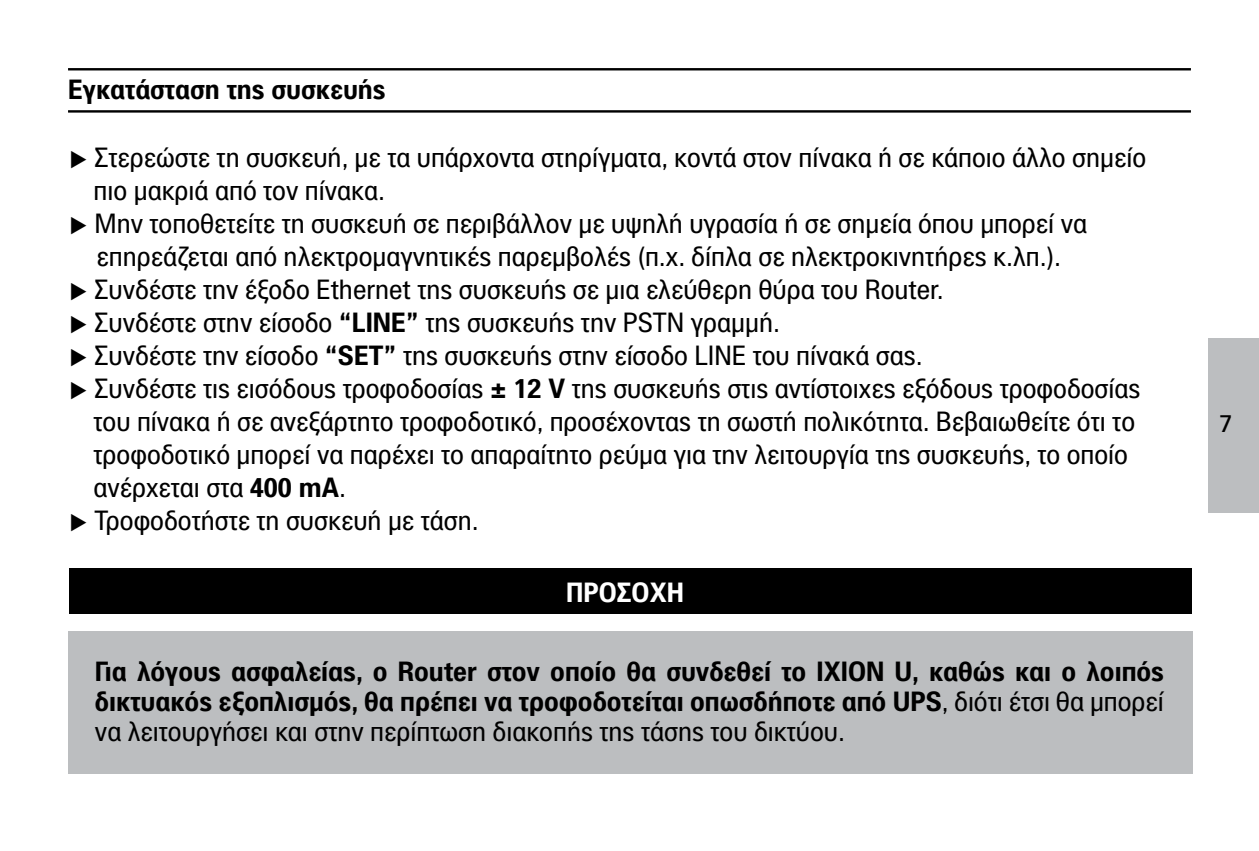
<style>
.page{position:relative;width:1259px;height:851px;background:#fff}
.page>*{position:absolute;margin:0;border:0;box-sizing:border-box;transform-origin:0 0}
.t1{font:27px/33px "PF Paperback";color:#000}
.t2{font:700 27px/30px "PF Paperback";color:#000;text-align:justify}
.t3{font:700 27px "PF Paperback";color:#fff}
.t4{font:24px "PF Catalog";color:#000}
.s1{font-weight:700}
.s2{font-weight:400}
</style>
<div class="page">
<div style="left:1208px;top:338px;width:51px;height:174px;background:#bcbec0"></div>
<div style="left:68px;top:631px;width:1124px;height:143px;background:#bcbec0"></div>
<hr style="left:68px;top:110px;width:1123px;height:3px;background:#000">
<hr style="left:68px;top:68px;width:1123px;height:2px;background:#000">
<div style="left:70px;top:568px;width:1122px;height:45px;background:#000"></div>
<p class="t2" style="left:68px;top:74px;width:319px">Εγκατάσταση της συσκευής</p>
<p class="t1" style="left:94px;top:140px;width:1054px;text-indent:-24px">◆ Στερεώστε τη συσκευή, με τα υπάρχοντα στηρίγματα, κοντά στον πίνακα ή σε κάποιο άλλο σημείο πιο μακριά από τον πίνακα.</p>
<p class="t1" style="left:70px;top:206px;width:1019px;text-align:center">◆ Μην τοποθετείτε τη συσκευή σε περιβάλλον με υψηλή υγρασία ή σε σημεία όπου μπορεί να επηρεάζεται από ηλεκτρομαγνητικές παρεμβολές (π.χ. δίπλα σε ηλεκτροκινητήρες κ.λπ.).</p>
<p class="t1" style="left:70px;top:272px;width:876px">◆ Συνδέστε την έξοδο Ethernet της συσκευής σε μια ελεύθερη θύρα του Router.</p>
<p class="t1" style="left:70px;top:305px;width:712px">◆ Συνδέστε στην είσοδο <span class="s1">“LINE”</span> της συσκευής την PSTN γραμμή.</p>
<p class="t1" style="left:70px;top:338px;width:855px">◆ Συνδέστε την είσοδο <span class="s1">“SET”</span> της συσκευής στην είσοδο LINE του πίνακά σας.</p>
<p class="t1" style="left:94px;top:371px;width:1048px;text-indent:-24px">◆ Συνδέστε τις εισόδους τροφοδοσίας <span class="s1">± 12 V</span> της συσκευής στις αντίστοιχες εξόδους τροφοδοσίας του πίνακα ή σε ανεξάρτητο τροφοδοτικό, προσέχοντας τη σωστή πολικότητα. Βεβαιωθείτε ότι το τροφοδοτικό μπορεί να παρέχει το απαραίτητο ρεύμα για την λειτουργία της συσκευής, το οποίο ανέρχεται στα <span class="s1">400 mA</span>.</p>
<p class="t1" style="left:70px;top:503px;width:411px">◆ Τροφοδοτήστε τη συσκευή με τάση.</p>
<p class="t3" style="left:566px;top:575px;width:119px">ΠΡΟΣΟΧΗ</p>
<p class="t2" style="left:95px;top:655px;width:1070px">Για λόγους ασφαλείας, ο Router στον οποίο θα συνδεθεί το IXION U, καθώς και ο λοιπός δικτυακός εξοπλισμός, θα πρέπει να τροφοδοτείται οπωσδήποτε από UPS<span class="s2">, διότι έτσι θα μπορεί να λειτουργήσει και στην περίπτωση διακοπής της τάσης του δικτύου.</span></p>
<p class="t4" style="left:1219px;top:410px;width:15px">7</p>
</div>
